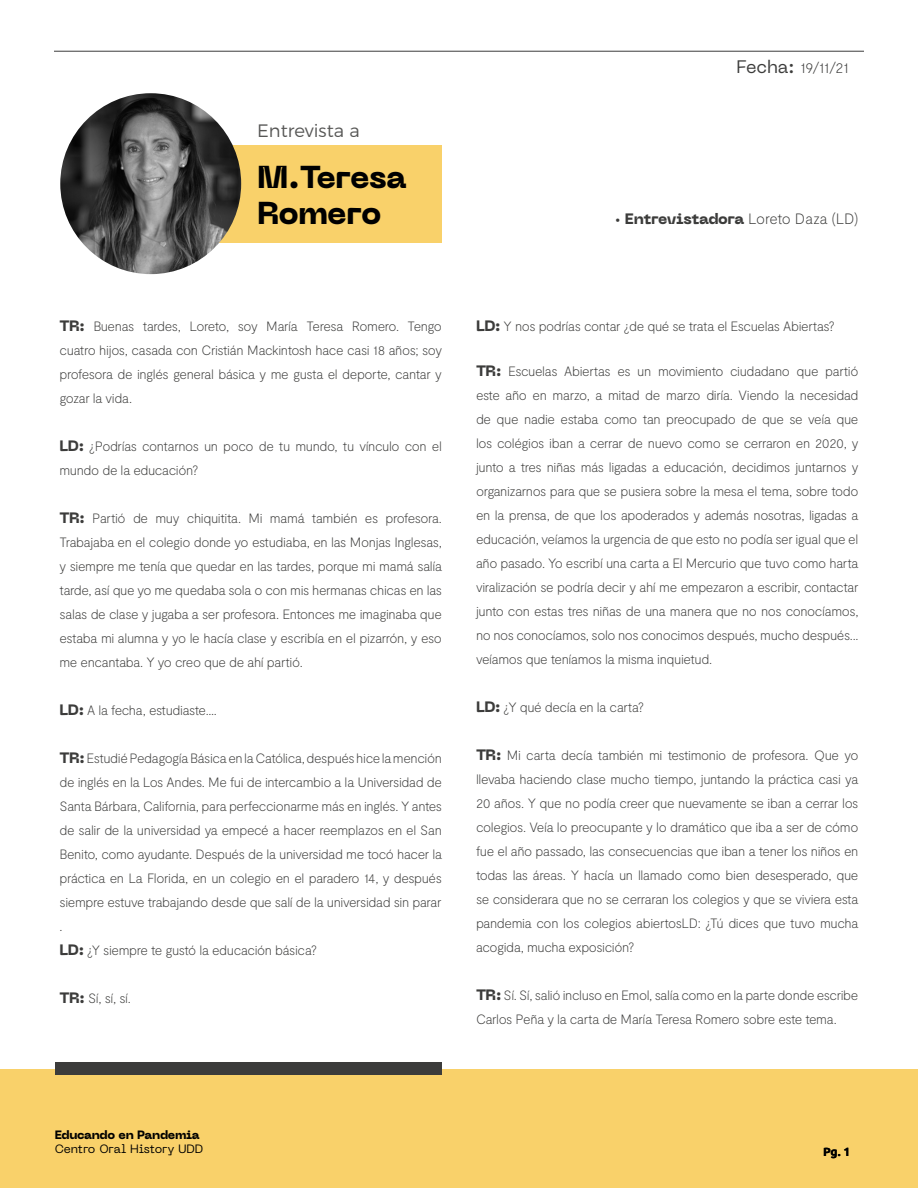
<style>
.page{position:relative;width:918px;height:1188px;background:#fff}
.page>*{position:absolute;margin:0;border:0;box-sizing:border-box;transform-origin:0 0}
.t1{font:800 31.5px/36px "Neue Machina";letter-spacing:-.03em;color:#000}
.t2{font:300 18px "Montserrat";color:#575756}
.t3{font:800 15px "Neue Machina";letter-spacing:-.01em;color:#3c3c3b}
.t4{font:100 15px "Moderat";color:#3c3c3b}
.t5{font:100 13.5px/24px "Moderat";letter-spacing:-.03em;color:#3c3c3b;text-align:justify}
.t6{font:12px "Neue Machina";letter-spacing:-.015em;color:#000}
.t7{font:800 12px "Neue Machina";letter-spacing:-.03em;color:#000}
.t8{font:700 12px "Ubuntu";color:#000}
.s1{font-family:"Neue Machina";font-weight:400;font-size:18px}
.s2{font-family:"Moderat";font-weight:100}
.s3{font-family:"Neue Machina";font-weight:800;font-size:15px}
</style>
<div class="page">
<hr style="left:54px;top:51px;width:810px;height:1px;background:#3c3c3b">
<div style="left:0;top:1069px;width:918px;height:119px;background:#f9d16a"></div>
<div style="left:55px;top:1062px;width:387px;height:13px;background:#3c3c3b"></div>
<div style="left:155px;top:145px;width:287px;height:98px;background:#f9d16a"></div>
<img style="left:60px;top:93px;width:181px;height:181px;border-radius:90px">
<h2 class="t2" style="left:257px;top:117px;width:104px">Entrevista a</h2>
<h1 class="t1" style="left:257px;top:160px;width:151px">M.Teresa<br>Romero</h1>
<p class="t4" style="left:736px;top:59px;width:114px"><span class="s1">Fecha:</span> 19/11/21</p>
<p class="t3" style="left:615px;top:209px;width:245px">· Entrevistadora <span class="s2">Loreto Daza (LD)</span></p>
<p class="t5" style="left:60px;top:314px;width:384px"><span class="s3">TR:</span> Buenas tardes, Loreto, soy María Teresa Romero. Tengo cuatro hijos, casada con Cristián Mackintosh hace casi 18 años; soy profesora de inglés general básica y me gusta el deporte, cantar y gozar la vida.</p>
<p class="t5" style="left:60px;top:434px;width:384px"><span class="s3">LD:</span> ¿Podrías contarnos un poco de tu mundo, tu vínculo con el mundo de la educación?</p>
<p class="t5" style="left:60px;top:506px;width:384px"><span class="s3">TR:</span> Partió de muy chiquitita. Mi mamá también es profesora.<br>Trabajaba en el colegio donde yo estudiaba, en las Monjas Inglesas, y siempre me tenía que quedar en las tardes, porque mi mamá salía tarde, así que yo me quedaba sola o con mis hermanas chicas en las salas de clase y jugaba a ser profesora. Entonces me imaginaba que estaba mi alumna y yo le hacía clase y escribía en el pizarrón, y eso me encantaba. Y yo creo que de ahí partió.</p>
<p class="t5" style="left:60px;top:698px;width:159px"><span class="s3">LD:</span> A la fecha, estudiaste....</p>
<p class="t5" style="left:60px;top:746px;width:384px;text-align:left"><span class="s3">TR:</span> Estudié Pedagogía Básica en la Católica, después hice la mención de inglés en la Los Andes. Me fui de intercambio a la Universidad de Santa Bárbara, California, para perfeccionarme más en inglés. Y antes de salir de la universidad ya empecé a hacer reemplazos en el San Benito, como ayudante. Después de la universidad me tocó hacer la práctica en La Florida, en un colegio en el paradero 14, y después siempre estuve trabajando desde que salí de la universidad sin parar .<br><span class="s3">LD:</span> ¿Y siempre te gustó la educación básica?</p>
<p class="t5" style="left:60px;top:986px;width:73px"><span class="s3">TR:</span> Sí, sí, sí.</p>
<p class="t5" style="left:476px;top:314px;width:360px"><span class="s3">LD:</span> Y nos podrías contar ¿de qué se trata el Escuelas Abiertas?</p>
<p class="t5" style="left:476px;top:360px;width:384px"><span class="s3">TR:</span> Escuelas Abiertas es un movimiento ciudadano que partió este año en marzo, a mitad de marzo diría. Viendo la necesidad de que nadie estaba como tan preocupado de que se veía que los colégios iban a cerrar de nuevo como se cerraron en 2020, y junto a tres niñas más ligadas a educación, decidimos juntarnos y organizarnos para que se pusiera sobre la mesa el tema, sobre todo en la prensa, de que los apoderados y además nosotras, ligadas a educación, veíamos la urgencia de que esto no podía ser igual que el año pasado. Yo escribí una carta a El Mercurio que tuvo como harta viralización se podría decir y ahí me empezaron a escribir, contactar junto con estas tres niñas de una manera que no nos conocíamos, no nos conocíamos, solo nos conocimos después, mucho después... veíamos que teníamos la misma inquietud.</p>
<p class="t5" style="left:476px;top:696px;width:170px"><span class="s3">LD:</span> ¿Y qué decía en la carta?</p>
<p class="t5" style="left:476px;top:744px;width:384px"><span class="s3">TR:</span> Mi carta decía también mi testimonio de profesora. Que yo llevaba haciendo clase mucho tiempo, juntando la práctica casi ya 20 años. Y que no podía creer que nuevamente se iban a cerrar los colegios. Veía lo preocupante y lo dramático que iba a ser de cómo fue el año passado, las consecuencias que iban a tener los niños en todas las áreas. Y hacía un llamado como bien desesperado, que se considerara que no se cerraran los colegios y que se viviera esta pandemia con los colegios abiertosLD: ¿Tú dices que tuvo mucha acogida, mucha exposición?</p>
<p class="t5" style="left:476px;top:984px;width:384px"><span class="s3">TR:</span> Sí. Sí, salió incluso en Emol, salía como en la parte donde escribe<br>Carlos Peña y la carta de María Teresa Romero sobre este tema.</p>
<p class="t7" style="left:55px;top:1127px;width:146px">Educando en Pandemia</p>
<p class="t6" style="left:55px;top:1141px;width:150px">Centro Oral History UDD</p>
<p class="t8" style="left:823px;top:1145px;width:29px">Pg. 1</p>
</div>
